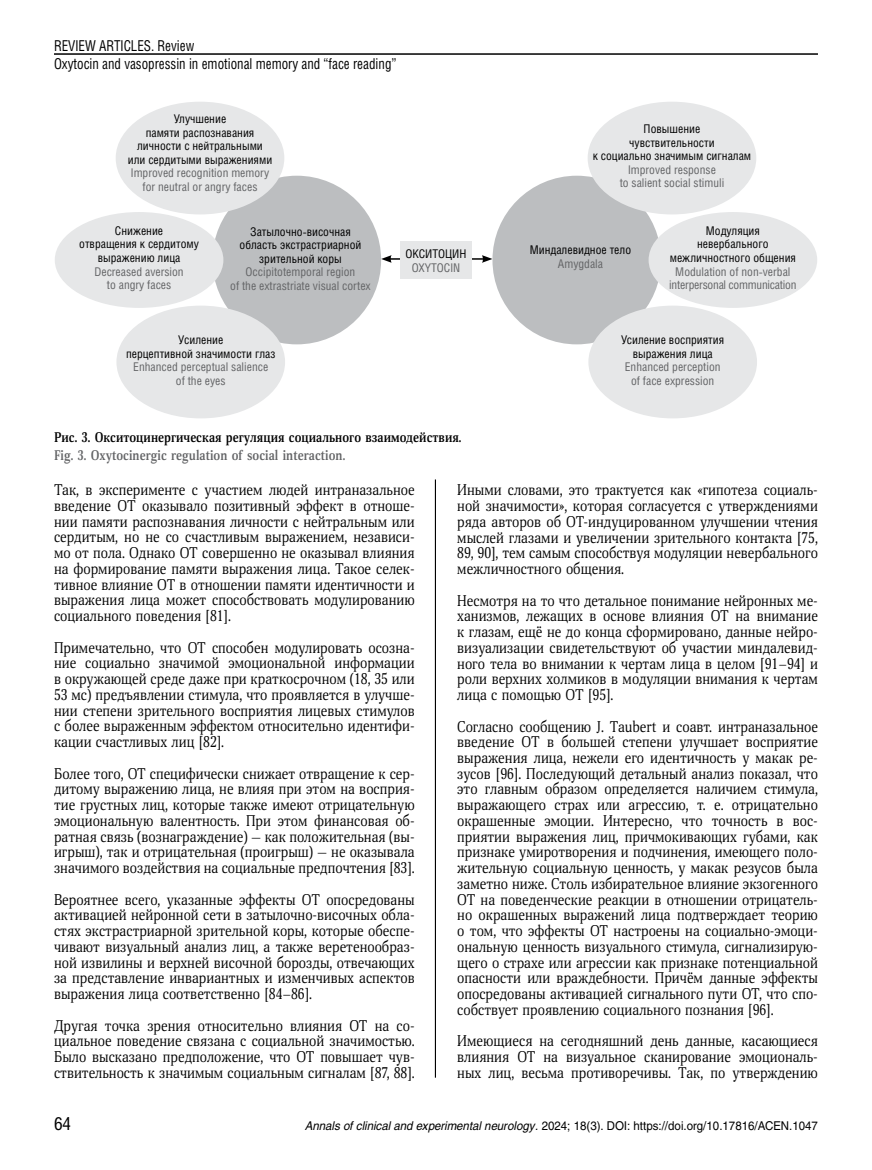
<style>
.page{position:relative;width:872px;height:1170px;background:#fff}
.page>*{position:absolute;margin:0;border:0;box-sizing:border-box;transform-origin:0 0}
.t1{font:18px "Helios Cond C";color:#000}
.t2{font:15px/15.8px "Scientia";color:#000;text-align:justify;scale:.9 1}
.t3{font:15px/18px "Helios Cond C";color:#000;scale:.9 1}
.t4{font:700 13.5px "Scientia";color:#000;scale:.9 1}
.t5{font:700 13.5px "Scientia";color:#636466;scale:.9 1}
.t6{font:12px/13.5px "Helios Cond C";color:#000;text-align:center}
.t7{font:12px/13.5px "Helios Cond C";color:#636466;text-align:center}
.t8{font:12px "Helios C";color:#000;scale:.95 1}
.t9{font:12px/13.5px "Helios Cond C";letter-spacing:-.02em;color:#636466;text-align:center}
.s1{font-style:italic}
</style>
<div class="page">
<hr style="left:54px;top:53px;width:764px;height:2px;background:#000">
<hr style="left:389px;top:258px;width:95px;height:2px;background:#000">
<svg style="left:381px;top:255px;width:10px;height:8px"></svg>
<svg style="left:482px;top:255px;width:10px;height:8px"></svg>
<div style="left:492px;top:176px;width:169px;height:168px;background:#bcbec0;border-radius:50%"></div>
<div style="left:587px;top:102px;width:169px;height:112px;background:#e6e7e8;border-radius:50%"></div>
<div style="left:648px;top:212px;width:169px;height:96px;background:#e6e7e8;border-radius:50%"></div>
<hr style="left:435px;top:479px;width:1px;height:598px;background:#000">
<div style="left:400px;top:241px;width:71px;height:38px;background:#e6e7e8"></div>
<div style="left:212px;top:176px;width:169px;height:168px;background:#bcbec0;border-radius:50%"></div>
<div style="left:116px;top:102px;width:168px;height:112px;background:#e6e7e8;border-radius:50%"></div>
<div style="left:55px;top:212px;width:168px;height:96px;background:#e6e7e8;border-radius:50%"></div>
<div style="left:116px;top:305px;width:169px;height:113px;background:#e6e7e8;border-radius:50%"></div>
<div style="left:588px;top:305px;width:169px;height:113px;background:#e6e7e8;border-radius:50%"></div>
<p class="t3" style="left:54px;top:36px;width:382px">REVIEW ARTICLES. Review<br>Oxytocin and vasopressin in emotional memory and “face reading”</p>
<p class="t6" style="left:128px;top:112px;width:146px">Улучшение<br>памяти распознавания личности с нейтральными или сердитыми выражениями</p>
<p class="t7" style="left:131px;top:166px;width:140px">Improved recognition memory for neutral or angry faces</p>
<p class="t6" style="left:79px;top:224px;width:121px">Снижение<br>отвращения к сердитому выражению лица</p>
<p class="t7" style="left:94px;top:264px;width:91px">Decreased aversion to angry faces</p>
<p class="t6" style="left:239px;top:224px;width:123px">Затылочно-височная область экстрастриарной зрительной коры</p>
<p class="t7" style="left:230px;top:265px;width:142px">Occipitotemporal region<br>of the extrastriate visual cortex</p>
<p class="t6" style="left:405px;top:247px;width:62px">ОКСИТОЦИН</p>
<p class="t7" style="left:412px;top:260px;width:50px">OXYTOCIN</p>
<p class="t6" style="left:126px;top:333px;width:151px">Усиление<br>перцептивной значимости глаз</p>
<p class="t7" style="left:133px;top:360px;width:137px">Enhanced perceptual salience of the eyes</p>
<p class="t4" style="left:54px;top:428px;width:454px">Рис. 3. Окситоцинергическая регуляция социального взаимодействия.</p>
<p class="t5" style="left:54px;top:446px;width:325px">Fig. 3. Oxytocinergic regulation of social interaction.</p>
<p class="t6" style="left:592px;top:122px;width:160px">Повышение<br>чувствительности<br>к социально значимым сигналам</p>
<p class="t7" style="left:619px;top:162px;width:106px">Improved response<br>to salient social stimuli</p>
<p class="t6" style="left:670px;top:224px;width:128px">Модуляция невербального межличностного общения</p>
<p class="t9" style="left:669px;top:264px;width:129px">Modulation of non-verbal interpersonal communication</p>
<p class="t6" style="left:530px;top:243px;width:103px">Миндалевидное тело</p>
<p class="t7" style="left:558px;top:256px;width:47px">Amygdala</p>
<p class="t6" style="left:621px;top:333px;width:104px">Усиление восприятия выражения лица</p>
<p class="t7" style="left:625px;top:360px;width:97px">Enhanced perception of face expression</p>
<p class="t2" style="left:54px;top:482px;width:402px">Так, в эксперименте с участием людей интраназальное введение ОТ оказывало позитивный эффект в отноше&shy;нии памяти распознавания личности с нейтральным или сердитым, но не со счастливым выражением, независи&shy;мо от пола. Однако ОТ совершенно не оказывал влияния на формирование памяти выражения лица. Такое селек&shy;тивное влияние ОТ в отношении памяти идентичности и выражения лица может способствовать модулированию социального поведения [81].</p>
<p class="t2" style="left:54px;top:640px;width:402px">Примечательно, что ОТ способен модулировать осозна&shy;ние социально значимой эмоциональной информации в окружающей среде даже при краткосрочном (18, 35 или 53 мс) предъявлении стимула, что проявляется в улучше&shy;нии степени зрительного восприятия лицевых стимулов с более выраженным эффектом относительно идентифи&shy;кации счастливых лиц [82].</p>
<p class="t2" style="left:54px;top:765px;width:402px">Более того, ОТ специфически снижает отвращение к сер&shy;дитому выражению лица, не влияя при этом на восприя&shy;тие грустных лиц, которые также имеют отрицательную эмоциональную валентность. При этом финансовая об&shy;ратная связь (вознаграждение) — как положительная (вы&shy;игрыш), так и отрицательная (проигрыш) — не оказывала значимого воздействия на социальные предпочтения [83].</p>
<p class="t2" style="left:54px;top:891px;width:402px">Вероятнее всего, указанные эффекты ОТ опосредованы активацией нейронной сети в затылочно-височных обла&shy;стях экстрастриарной зрительной коры, которые обеспе&shy;чивают визуальный анализ лиц, а также веретенообраз&shy;ной извилины и верхней височной борозды, отвечающих за представление инвариантных и изменчивых аспектов выражения лица соответственно [84–86].</p>
<p class="t2" style="left:54px;top:1017px;width:402px">Другая точка зрения относительно влияния ОТ на со&shy;циальное поведение связана с социальной значимостью.<br>Было высказано предположение, что ОТ повышает чув&shy;ствительность к значимым социальным сигналам [87, 88].</p>
<p class="t2" style="left:457px;top:482px;width:402px">Иными словами, это трактуется как «гипотеза социаль&shy;ной значимости», которая согласуется с утверждениями ряда авторов об ОТ-индуцированном улучшении чтения мыслей глазами и увеличении зрительного контакта [75, 89, 90], тем самым способствуя модуляции невербального межличностного общения.</p>
<p class="t2" style="left:457px;top:592px;width:402px">Несмотря на то что детальное понимание нейронных ме&shy;ханизмов, лежащих в основе влияния ОТ на внимание к глазам, ещё не до конца сформировано, данные нейро&shy;визуализации свидетельствуют об участии миндалевид&shy;ного тела во внимании к чертам лица в целом [91–94] и роли верхних холмиков в модуляции внимания к чертам лица с помощью ОТ [95].</p>
<p class="t2" style="left:457px;top:718px;width:402px">Согласно сообщению J. Taubert и соавт. интраназальное введение ОТ в большей степени улучшает восприятие выражения лица, нежели его идентичность у макак ре&shy;зусов [96]. Последующий детальный анализ показал, что это главным образом определяется наличием стимула, выражающего страх или агрессию, т. е. отрицательно окрашенные эмоции. Интересно, что точность в вос&shy;приятии выражения лиц, причмокивающих губами, как признаке умиротворения и подчинения, имеющего поло&shy;жительную социальную ценность, у макак резусов была заметно ниже. Столь избирательное влияние экзогенного ОТ на поведенческие реакции в отношении отрицатель&shy;но окрашенных выражений лица подтверждает теорию о том, что эффекты ОТ настроены на социально-эмоци&shy;ональную ценность визуального стимула, сигнализирую&shy;щего о страхе или агрессии как признаке потенциальной опасности или враждебности. Причём данные эффекты опосредованы активацией сигнального пути ОТ, что спо&shy;собствует проявлению социального познания [96].</p>
<p class="t2" style="left:457px;top:1033px;width:402px">Имеющиеся на сегодняшний день данные, касающиеся влияния ОТ на визуальное сканирование эмоциональ&shy;ных лиц, весьма противоречивы. Так, по утверждению</p>
<p class="t1" style="left:54px;top:1112px;width:19px">64</p>
<p class="t8" style="left:305px;top:1118px;width:541px"><span class="s1">Annals of clinical and experimental neurology.</span> 2024; 18(3). DOI: https://doi.org/10.17816/ACEN.1047</p>
</div>
